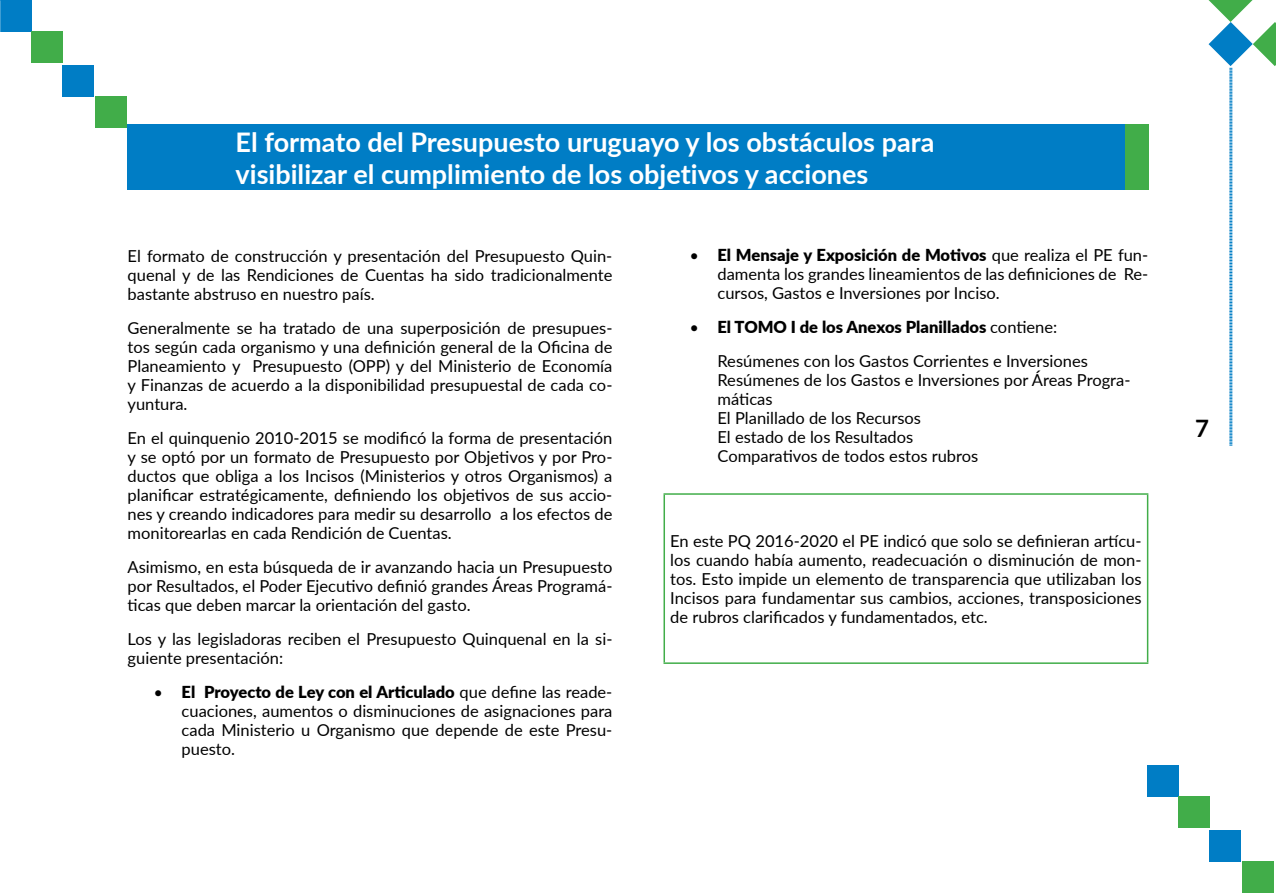
<style>
.page{position:relative;width:1276px;height:893px;background:#fff}
.page>*{position:absolute;margin:0;border:0;box-sizing:border-box;transform-origin:0 0}
.t1{font:700 27px/31px "Lato";color:#fff}
.t2{font:700 24px "Lato";color:#000}
.t3{font:16.5px/18.9px "Lato";color:#000;text-align:justify}
.s1{font-weight:900}
</style>
<div class="page">
<div style="left:0;top:0;width:31px;height:31px;background:#007dc5"></div>
<div style="left:31px;top:31px;width:31px;height:32px;background:#41ad49"></div>
<div style="left:62px;top:65px;width:31px;height:31px;background:#007dc5"></div>
<div style="left:95px;top:96px;width:31px;height:32px;background:#41ad49"></div>
<div style="left:1147px;top:765px;width:31px;height:32px;background:#007dc5"></div>
<div style="left:1178px;top:797px;width:31px;height:31px;background:#41ad49"></div>
<div style="left:1209px;top:830px;width:31px;height:32px;background:#007dc5"></div>
<div style="left:1242px;top:862px;width:31px;height:31px;background:#41ad49"></div>
<svg style="left:1208px;top:0;width:68px;height:446px"></svg>
<hr style="left:0;top:0;width:1px;height:31px;background:#41ad49">
<div style="left:128px;top:124px;width:1020px;height:66px;background:#007dc5"></div>
<div style="left:1125px;top:124px;width:23px;height:66px;background:#41ad49"></div>
<hr style="left:663px;top:493px;width:485px;height:2px;background:#41ad49">
<hr style="left:663px;top:495px;width:2px;height:167px;background:#41ad49">
<hr style="left:1147px;top:495px;width:1px;height:167px;background:#41ad49">
<hr style="left:663px;top:662px;width:485px;height:2px;background:#41ad49">
<h1 class="t1" style="left:236px;top:126px;width:700px">El formato del Presupuesto uruguayo y los obstáculos para visibilizar el cumplimiento de los objetivos y acciones</h1>
<p class="t3" style="left:128px;top:246px;width:486px">El formato de construcción y presentación del Presupuesto Quin&shy;quenal y de las Rendiciones de Cuentas ha sido tradicionalmente bastante abstruso en nuestro país.</p>
<p class="t3" style="left:128px;top:318px;width:486px">Generalmente se ha tratado de una superposición de presupues&shy;tos según cada organismo y una definición general de la Oficina de Planeamiento y Presupuesto (OPP) y del Ministerio de Economía y Finanzas de acuerdo a la disponibilidad presupuestal de cada co&shy;yuntura.</p>
<p class="t3" style="left:128px;top:428px;width:486px">En el quinquenio 2010-2015 se modificó la forma de presentación y se optó por un formato de Presupuesto por Objetivos y por Pro&shy;ductos que obliga a los Incisos (Ministerios y otros Organismos) a planificar estratégicamente, definiendo los objetivos de sus accio&shy;nes y creando indicadores para medir su desarrollo a los efectos de monitorearlas en cada Rendición de Cuentas.</p>
<p class="t3" style="left:128px;top:557px;width:486px">Asimismo, en esta búsqueda de ir avanzando hacia un Presupuesto por Resultados, el Poder Ejecutivo definió grandes Áreas Programá&shy;ticas que deben marcar la orientación del gasto.</p>
<p class="t3" style="left:128px;top:628px;width:486px">Los y las legisladoras reciben el Presupuesto Quinquenal en la si&shy;guiente presentación:</p>
<p class="t3" style="left:182px;top:681px;width:432px;text-indent:-27px">• <span class="s1">El Proyecto de Ley con el Articulado</span> que define las reade&shy;cuaciones, aumentos o disminuciones de asignaciones para cada Ministerio u Organismo que depende de este Presu&shy;puesto.</p>
<p class="t3" style="left:717px;top:245px;width:432px;text-indent:-27px">• <span class="s1">El Mensaje y Exposición de Motivos</span> que realiza el PE fun&shy;damenta los grandes lineamientos de las definiciones de Re&shy;cursos, Gastos e Inversiones por Inciso.</p>
<p class="t3" style="left:717px;top:309px;width:372px;line-height:33.9px;text-indent:-27px">• <span class="s1">El TOMO I de los Anexos Planillados</span> contiene:<br>Resúmenes con los Gastos Corrientes e Inversiones</p>
<p class="t3" style="left:717px;top:370px;width:414px;text-align:left">Resúmenes de los Gastos e Inversiones por Áreas Progra&shy;máticas<br>El Planillado de los Recursos<br>El estado de los Resultados<br>Comparativos de todos estos rubros</p>
<p class="t3" style="left:670px;top:531px;width:473px">En este PQ 2016-2020 el PE indicó que solo se definieran artícu&shy;los cuando había aumento, readecuación o disminución de mon&shy;tos. Esto impide un elemento de transparencia que utilizaban los Incisos para fundamentar sus cambios, acciones, transposiciones de rubros clarificados y fundamentados, etc.</p>
<h2 class="t2" style="left:1195px;top:411px;width:15px">7</h2>
</div>
